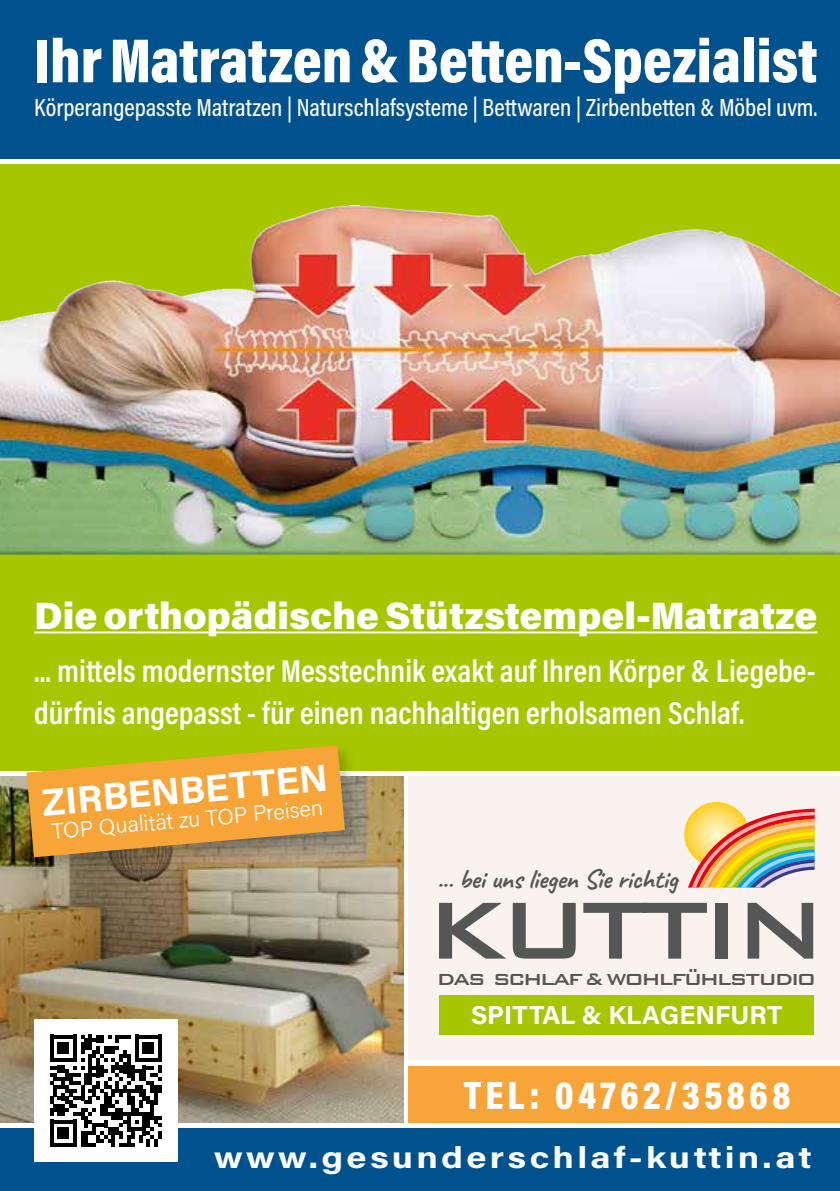
<style>
.page{position:relative;width:840px;height:1191px;background:#fff}
.page>*{position:absolute;margin:0;border:0;box-sizing:border-box;transform-origin:0 0}
.t1{font:900 63px "Acumin Pro Cond";color:#fff}
.t2{font:900 40px "Acumin Pro Cond";letter-spacing:.1em;color:#fff}
.t3{font:900 38px "Acumin Pro";color:#fff}
.t4{font:700 38px "Acumin Pro";color:#fff}
.t5{font:600 32px/42px "Acumin Pro Cond";color:#fff}
.t6{font:700 30px "Acumin Pro";letter-spacing:.09em;color:#fff;scale:1.21 1}
.t7{font:700 27.4px "Caveat";letter-spacing:-.01em;color:#555756}
.t8{font:500 26.2px "Bank Gothic BT";letter-spacing:-.07em;color:#555756}
.t9{font:700 26px "Acumin Pro";color:#fff}
.t10{font:500 25px "Acumin Pro Cond";color:#fff}
.t11{font:300 22px "Acumin Pro";color:#fff}
.s1{font-size:22.4px}
</style>
<div class="page">
<div style="left:0;top:0;width:839px;height:158px;background:#00528f"></div>
<div style="left:0;top:164px;width:839px;height:607px;background:#a6c700"></div>
<hr style="left:34px;top:631px;width:783px;height:2px;background:#fff">
<img style="left:0;top:205px;width:839px;height:350px">
<div style="left:408px;top:1065px;width:431px;height:57px;background:#f7a539"></div>
<div style="left:408px;top:776px;width:431px;height:284px;background:#faf2ef"></div>
<div style="left:439px;top:995px;width:374px;height:39px;background:#a6c700"></div>
<svg style="left:439px;top:903px;width:67px;height:55px"></svg>
<svg style="left:512px;top:903px;width:63px;height:55px"></svg>
<svg style="left:583px;top:903px;width:123px;height:55px"></svg>
<div style="left:714px;top:903px;width:13px;height:55px;background:#555756"></div>
<svg style="left:747px;top:903px;width:65px;height:55px"></svg>
<img style="left:684px;top:802px;width:64px;height:64px;border-radius:32px">
<svg style="left:687px;top:808px;width:127px;height:79px;background:#d8b471"></svg>
<div style="left:0;top:1128px;width:839px;height:63px;background:#00528f"></div>
<img style="left:0;top:776px;width:403px;height:346px">
<div style="left:34px;top:1019px;width:143px;height:143px;background:#fff"></div>
<svg style="left:50px;top:1034px;width:112px;height:112px"></svg>
<div style="left:22px;top:741px;width:341px;height:135px;background:#000;opacity:.2"></div>
<svg style="left:27px;top:745px;width:318px;height:112px;background:#dea336"></svg>
<h1 class="t1" style="left:34px;top:19px;width:784px">Ihr Matratzen &amp; Betten-Spezialist</h1>
<p class="t10" style="left:34px;top:91px;width:784px">Körperangepasste Matratzen | Naturschlafsysteme | Bettwaren | Zirbenbetten &amp; Möbel uvm.</p>
<p class="t3" style="left:34px;top:588px;width:784px">Die orthopädische Stützstempel-Matratze</p>
<p class="t5" style="left:34px;top:649px;width:782px">... mittels modernster Messtechnik exakt auf Ihren Körper &amp; Liegebe&shy;dürfnis angepasst - für einen nachhaltigen erholsamen Schlaf.</p>
<p class="t4" style="left:39px;top:776px;width:288px;rotate:-5deg">ZIRBENBETTEN</p>
<p class="t11" style="left:50px;top:816px;width:274px;rotate:-5deg">TOP Qualität zu TOP Preisen</p>
<p class="t7" style="left:437px;top:861px;width:242px">... bei uns liegen Sie richtig</p>
<p class="t8" style="left:437px;top:963px;width:380px">das schlaf <span class="s1">&amp;</span> wohlfühlstudio</p>
<p class="t9" style="left:471px;top:997px;width:312px">SPITTAL &amp; KLAGENFURT</p>
<p class="t2" style="left:463px;top:1069px;width:328px">TEL: 04762/35868</p>
<p class="t6" style="left:213px;top:1136px;width:495px">www.gesunderschlaf-kuttin.at</p>
</div>
